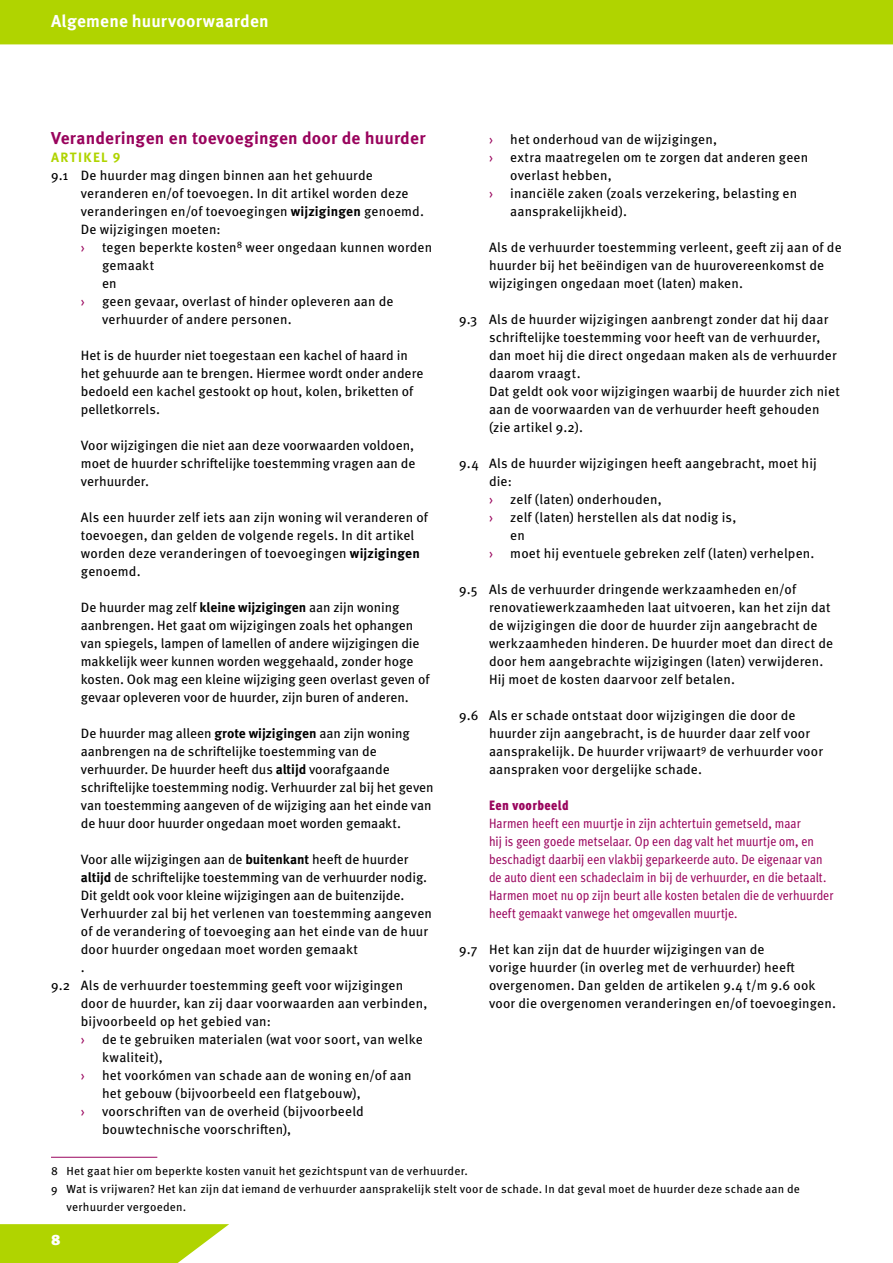
<style>
.page{position:relative;width:893px;height:1263px;background:#fff}
.page>*{position:absolute;margin:0;border:0;box-sizing:border-box;transform-origin:0 0}
.t1{font:700 17.25px "Meta Pro";letter-spacing:.01em;color:#99045d}
.t2{font:700 17.25px "Meta Pro";letter-spacing:.015em;color:#fff}
.t3{font:900 15px "Meta Pro";color:#fff}
.t4{font:13.5px/18px "Meta Pro";letter-spacing:.01em;color:#000}
.t5{font:condensed 13.5px/18px "Meta Pro";letter-spacing:.005em;color:#99045d}
.t6{font:900 condensed 13.5px "Meta Pro";letter-spacing:.035em;color:#99045d}
.t7{font:13.5px "Meta Pro";color:#99045d}
.t8{font:700 13.5px "Meta Pro";letter-spacing:.105em;color:#b0d400}
.t9{font:11.7px "Meta Pro";letter-spacing:.015em;color:#000}
.s1{font-weight:700}
</style>
<div class="page">
<svg style="left:0;top:1224px;width:229px;height:39px;background:#b9d81d"></svg>
<div style="left:0;top:0;width:893px;height:44px;background:#b0d400"></div>
<hr style="left:51px;top:1157px;width:106px;height:1px;background:#99045d">
<p class="t2" style="left:51px;top:7px;width:219px">Algemene huurvoorwaarden</p>
<p class="t1" style="left:51px;top:125px;width:376px">Veranderingen en toevoegingen door de huurder</p>
<p class="t8" style="left:51px;top:147px;width:71px">Artikel 9</p>
<p class="t4" style="left:81px;top:165px;width:345px;text-indent:-30px">9.1 De huurder mag dingen binnen aan het gehuurde veranderen en/of toevoegen. In dit artikel worden deze veranderingen en/of toevoegingen <span class="s1">wijzigingen</span> genoemd.<br>De wijzigingen moeten:</p>
<p class="t7" style="left:81px;top:237px;width:6px">›</p>
<p class="t4" style="left:102px;top:237px;width:332px">tegen beperkte kosten<sup>8</sup> weer ongedaan kunnen worden gemaakt<br>en</p>
<p class="t7" style="left:81px;top:291px;width:6px">›</p>
<p class="t4" style="left:102px;top:291px;width:293px">geen gevaar, overlast of hinder opleveren aan de verhuurder of andere personen.</p>
<p class="t4" style="left:81px;top:345px;width:344px">Het is de huurder niet toegestaan een kachel of haard in het gehuurde aan te brengen. Hiermee wordt onder andere bedoeld een kachel gestookt op hout, kolen, briketten of pelletkorrels.</p>
<p class="t4" style="left:81px;top:435px;width:336px;text-align:justify">Voor wijzigingen die niet aan deze voorwaarden voldoen, moet de huurder schriftelijke toestemming vragen aan de verhuurder.</p>
<p class="t4" style="left:81px;top:507px;width:349px">Als een huurder zelf iets aan zijn woning wil veranderen of toevoegen, dan gelden de volgende regels. In dit artikel worden deze veranderingen of toevoegingen <span class="s1">wijzigingen </span>genoemd.</p>
<p class="t4" style="left:81px;top:597px;width:350px">De huurder mag zelf <span class="s1">kleine wijzigingen</span> aan zijn woning aanbrengen. Het gaat om wijzigingen zoals het ophangen van spiegels, lampen of lamellen of andere wijzigingen die makkelijk weer kunnen worden weggehaald, zonder hoge kosten. Ook mag een kleine wijziging geen overlast geven of gevaar opleveren voor de huurder, zijn buren of anderen.</p>
<p class="t4" style="left:81px;top:723px;width:354px">De huurder mag alleen <span class="s1">grote wijzigingen</span> aan zijn woning aanbrengen na de schriftelijke toestemming van de verhuurder. De huurder heeft dus <span class="s1">altijd</span> voorafgaande schriftelijke toestemming nodig. Verhuurder zal bij het geven van toestemming aangeven of de wijziging aan het einde van de huur door huurder ongedaan moet worden gemaakt.</p>
<p class="t4" style="left:81px;top:849px;width:329px">Voor alle wijzigingen aan de <span class="s1">buitenkant</span> heeft de huurder</p>
<p class="t4" style="left:81px;top:867px;width:348px"><span class="s1">altijd</span> de schriftelijke toestemming van de verhuurder nodig.</p>
<p class="t4" style="left:81px;top:885px;width:325px">Dit geldt ook voor kleine wijzigingen aan de buitenzijde.</p>
<p class="t4" style="left:81px;top:903px;width:353px">Verhuurder zal bij het verlenen van toestemming aangeven</p>
<p class="t4" style="left:81px;top:921px;width:349px">of de verandering of toevoeging aan het einde van de huur</p>
<p class="t4" style="left:81px;top:939px;width:279px">door huurder ongedaan moet worden gemaakt</p>
<p class="t4" style="left:81px;top:957px;width:5px">.</p>
<p class="t4" style="left:51px;top:975px;width:354px">9.2 Als de verhuurder toestemming geeft voor wijzigingen</p>
<p class="t4" style="left:81px;top:993px;width:348px">door de huurder, kan zij daar voorwaarden aan verbinden,</p>
<p class="t4" style="left:81px;top:1011px;width:192px">bijvoorbeeld op het gebied van:</p>
<p class="t7" style="left:81px;top:1029px;width:6px">›</p>
<p class="t4" style="left:102px;top:1029px;width:322px">de te gebruiken materialen (wat voor soort, van welke kwaliteit),</p>
<p class="t7" style="left:81px;top:1065px;width:6px">›</p>
<p class="t4" style="left:102px;top:1065px;width:311px">het voorkómen van schade aan de woning en/of aan het gebouw (bijvoorbeeld een flatgebouw),</p>
<p class="t7" style="left:81px;top:1101px;width:6px">›</p>
<p class="t4" style="left:102px;top:1101px;width:263px">voorschriften van de overheid (bijvoorbeeld bouwtechnische voorschriften),</p>
<p class="t9" style="left:51px;top:1162px;width:418px">8 Het gaat hier om beperkte kosten vanuit het gezichtspunt van de verhuurder.</p>
<p class="t9" style="left:51px;top:1180px;width:750px">9 Wat is vrijwaren? Het kan zijn dat iemand de verhuurder aansprakelijk stelt voor de schade. In dat geval moet de huurder deze schade aan de</p>
<p class="t9" style="left:66px;top:1198px;width:121px">verhuurder vergoeden.</p>
<p class="t7" style="left:489px;top:129px;width:6px">›</p>
<p class="t4" style="left:510px;top:129px;width:208px">het onderhoud van de wijzigingen,</p>
<p class="t7" style="left:489px;top:147px;width:6px">›</p>
<p class="t4" style="left:510px;top:147px;width:299px">extra maatregelen om te zorgen dat anderen geen overlast hebben,</p>
<p class="t7" style="left:489px;top:183px;width:6px">›</p>
<p class="t4" style="left:510px;top:183px;width:288px">inanciële zaken (zoals verzekering, belasting en aansprakelijkheid).</p>
<p class="t4" style="left:489px;top:237px;width:354px">Als de verhuurder toestemming verleent, geeft zij aan of de huurder bij het beëindigen van de huurovereenkomst de wijzigingen ongedaan moet (laten) maken.</p>
<p class="t4" style="left:489px;top:309px;width:352px;text-indent:-30px">9.3 Als de huurder wijzigingen aanbrengt zonder dat hij daar schriftelijke toestemming voor heeft van de verhuurder, dan moet hij die direct ongedaan maken als de verhuurder daarom vraagt.<br>Dat geldt ook voor wijzigingen waarbij de huurder zich niet aan de voorwaarden van de verhuurder heeft gehouden (zie artikel 9.2).</p>
<p class="t4" style="left:489px;top:453px;width:329px;text-indent:-30px">9.4 Als de huurder wijzigingen heeft aangebracht, moet hij die:</p>
<p class="t7" style="left:489px;top:489px;width:6px">›</p>
<p class="t4" style="left:510px;top:489px;width:153px">zelf (laten) onderhouden,</p>
<p class="t7" style="left:489px;top:507px;width:6px">›</p>
<p class="t4" style="left:510px;top:507px;width:228px">zelf (laten) herstellen als dat nodig is, en</p>
<p class="t7" style="left:489px;top:543px;width:6px">›</p>
<p class="t4" style="left:510px;top:543px;width:306px">moet hij eventuele gebreken zelf (laten) verhelpen.</p>
<p class="t4" style="left:489px;top:579px;width:346px;text-indent:-30px">9.5 Als de verhuurder dringende werkzaamheden en/of renovatiewerkzaamheden laat uitvoeren, kan het zijn dat de wijzigingen die door de huurder zijn aangebracht de werkzaamheden hinderen. De huurder moet dan direct de door hem aangebrachte wijzigingen (laten) verwijderen.<br>Hij moet de kosten daarvoor zelf betalen.</p>
<p class="t4" style="left:489px;top:705px;width:335px;text-indent:-30px">9.6 Als er schade ontstaat door wijzigingen die door de huurder zijn aangebracht, is de huurder daar zelf voor aansprakelijk. De huurder vrijwaart<sup>9</sup> de verhuurder voor aanspraken voor dergelijke schade.</p>
<p class="t6" style="left:489px;top:795px;width:81px">Een voorbeeld</p>
<p class="t5" style="left:489px;top:813px;width:346px">Harmen heeft een muurtje in zijn achtertuin gemetseld, maar<br>hij is geen goede metselaar. Op een dag valt het muurtje om, en beschadigt daarbij een vlakbij geparkeerde auto. De eigenaar van de auto dient een schadeclaim in bij de verhuurder, en die betaalt.<br>Harmen moet nu op zijn beurt alle kosten betalen die de verhuurder heeft gemaakt vanwege het omgevallen muurtje.</p>
<p class="t4" style="left:489px;top:939px;width:348px;text-indent:-30px">9.7 Het kan zijn dat de huurder wijzigingen van de<br>vorige huurder (in overleg met de verhuurder) heeft overgenomen. Dan gelden de artikelen 9.4 t/m 9.6 ook voor die overgenomen veranderingen en/of toevoegingen.</p>
<p class="t3" style="left:51px;top:1228px;width:11px">8</p>
</div>
